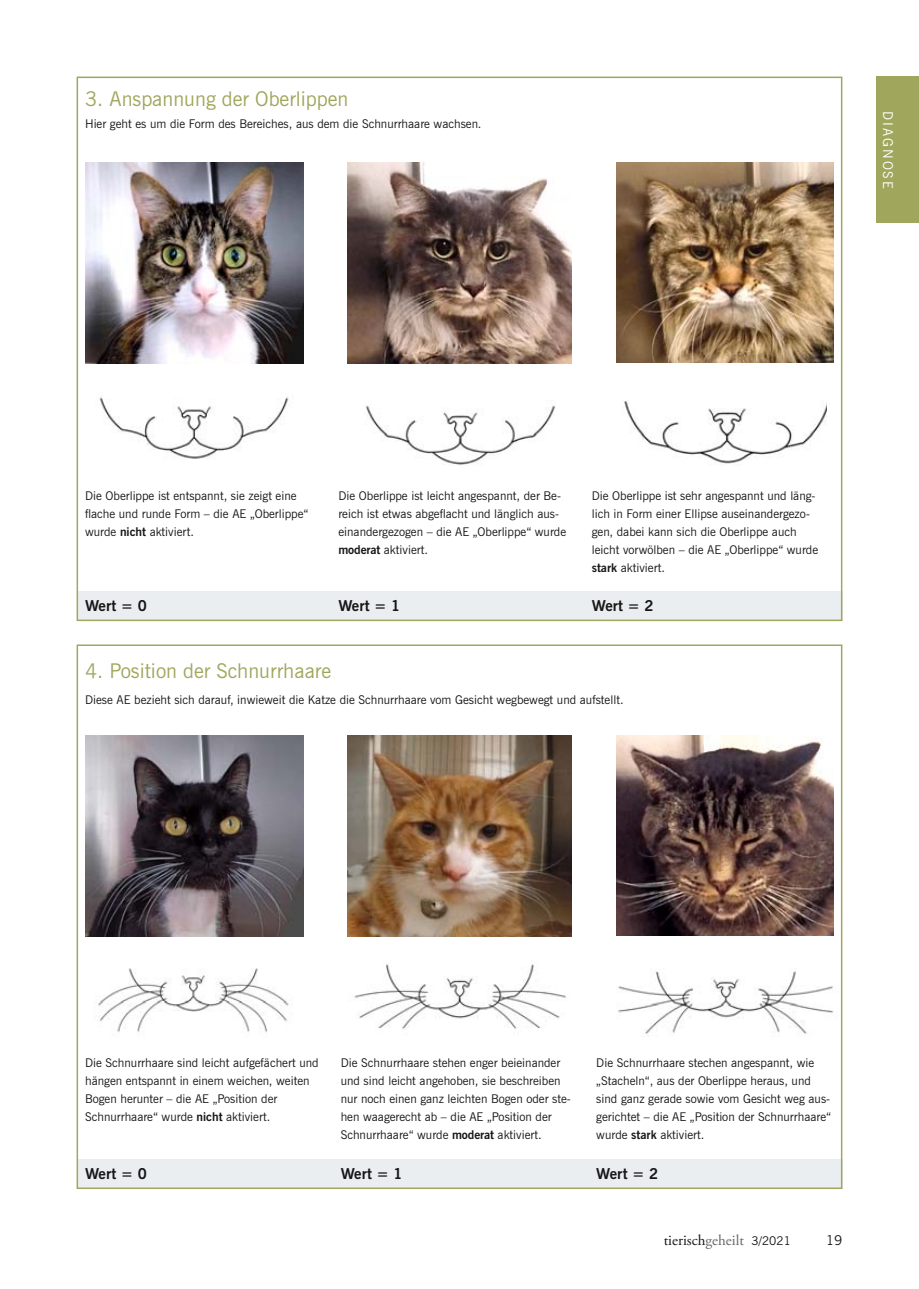
<style>
.page{position:relative;width:919px;height:1289px;background:#fff}
.page>*{position:absolute;margin:0;border:0;box-sizing:border-box;transform-origin:0 0}
.t1{font:20.25px "News Gothic BT";color:#a0a65c}
.t2{font:700 15px "News Gothic BT";color:#151616}
.t3{font:15px "Adobe Garamond Pro";color:#151616}
.t4{font:13.5px "News Gothic BT";letter-spacing:.14em;color:#fff}
.t5{font:13.5px "News Gothic BT";color:#151616}
.t6{font:12px/18px "News Gothic BT";color:#151616}
.s1{font-weight:700}
.s2{color:#676767}
.s3{font-family:"News Gothic BT";font-size:12px}
</style>
<div class="page">
<div style="left:876px;top:77px;width:42px;height:146px;background:#a0a65c"></div>
<div style="left:77px;top:591px;width:765px;height:29px;background:#ebeef0"></div>
<div style="left:77px;top:1159px;width:765px;height:29px;background:#ebeef0"></div>
<img style="left:85px;top:162px;width:218px;height:202px">
<img style="left:99px;top:397px;width:190px;height:62px">
<img style="left:616px;top:162px;width:217px;height:200px">
<img style="left:347px;top:162px;width:224px;height:202px">
<img style="left:366px;top:405px;width:189px;height:60px">
<img style="left:624px;top:401px;width:202px;height:63px">
<img style="left:85px;top:735px;width:218px;height:201px">
<img style="left:98px;top:968px;width:195px;height:65px">
<img style="left:348px;top:735px;width:223px;height:201px">
<img style="left:616px;top:735px;width:217px;height:200px">
<img style="left:354px;top:964px;width:212px;height:66px">
<img style="left:618px;top:971px;width:216px;height:65px">
<h1 class="t1" style="left:85px;top:91px;width:265px">3. Anspannung der Oberlippen</h1>
<p class="t6" style="left:85px;top:116px;width:398px">Hier geht es um die Form des Bereiches, aus dem die Schnurrhaare wachsen.</p>
<p class="t4" style="left:893px;top:111px;width:79px;rotate:90deg">DIAGNOSE</p>
<p class="t6" style="left:85px;top:487px;width:225px">Die Oberlippe ist entspannt, sie zeigt eine flache und runde Form – die AE „Oberlippe“ wurde <span class="s1">nicht</span> aktiviert.</p>
<p class="t2" style="left:85px;top:599px;width:63px">Wert = 0</p>
<p class="t6" style="left:338px;top:487px;width:229px">Die Oberlippe ist leicht angespannt, der Be&shy;reich ist etwas abgeflacht und länglich aus&shy;einandergezogen – die AE „Oberlippe“ wurde <span class="s1">moderat</span> aktiviert.</p>
<p class="t2" style="left:338px;top:599px;width:63px">Wert = 1</p>
<p class="t6" style="left:591px;top:487px;width:228px">Die Oberlippe ist sehr angespannt und läng&shy;lich in Form einer Ellipse auseinandergezo&shy;gen, dabei kann sich die Oberlippe auch leicht vorwölben – die AE „Oberlippe“ wurde <span class="s1">stark</span> aktiviert.</p>
<p class="t2" style="left:591px;top:599px;width:63px">Wert = 2</p>
<h1 class="t1" style="left:85px;top:662px;width:247px">4. Position der Schnurrhaare</h1>
<p class="t6" style="left:85px;top:692px;width:540px">Diese AE bezieht sich darauf, inwieweit die Katze die Schnurrhaare vom Gesicht wegbewegt und aufstellt.</p>
<p class="t6" style="left:85px;top:1054px;width:235px">Die Schnurrhaare sind leicht aufgefächert und hängen entspannt in einem weichen, weiten Bogen herunter – die AE „Position der Schnurrhaare“ wurde <span class="s1">nicht</span> aktiviert.</p>
<p class="t2" style="left:85px;top:1167px;width:63px">Wert = 0</p>
<p class="t6" style="left:340px;top:1054px;width:232px">Die Schnurrhaare stehen enger beieinander und sind leicht angehoben, sie beschreiben nur noch einen ganz leichten Bogen oder ste&shy;hen waagerecht ab – die AE „Position der Schnurrhaare“ wurde <span class="s1">moderat</span> aktiviert.</p>
<p class="t2" style="left:340px;top:1167px;width:63px">Wert = 1</p>
<p class="t6" style="left:596px;top:1054px;width:236px">Die Schnurrhaare stechen angespannt, wie „Stacheln“, aus der Oberlippe heraus, und sind ganz gerade sowie vom Gesicht weg aus&shy;gerichtet – die AE „Position der Schnurrhaare“ wurde <span class="s1">stark</span> aktiviert.</p>
<p class="t2" style="left:596px;top:1167px;width:63px">Wert = 2</p>
<p class="t3" style="left:663px;top:1233px;width:129px">tierisch<span class="s2">geheilt</span> <span class="s3">3/2021</span></p>
<p class="t5" style="left:826px;top:1234px;width:18px">19</p>
</div>
